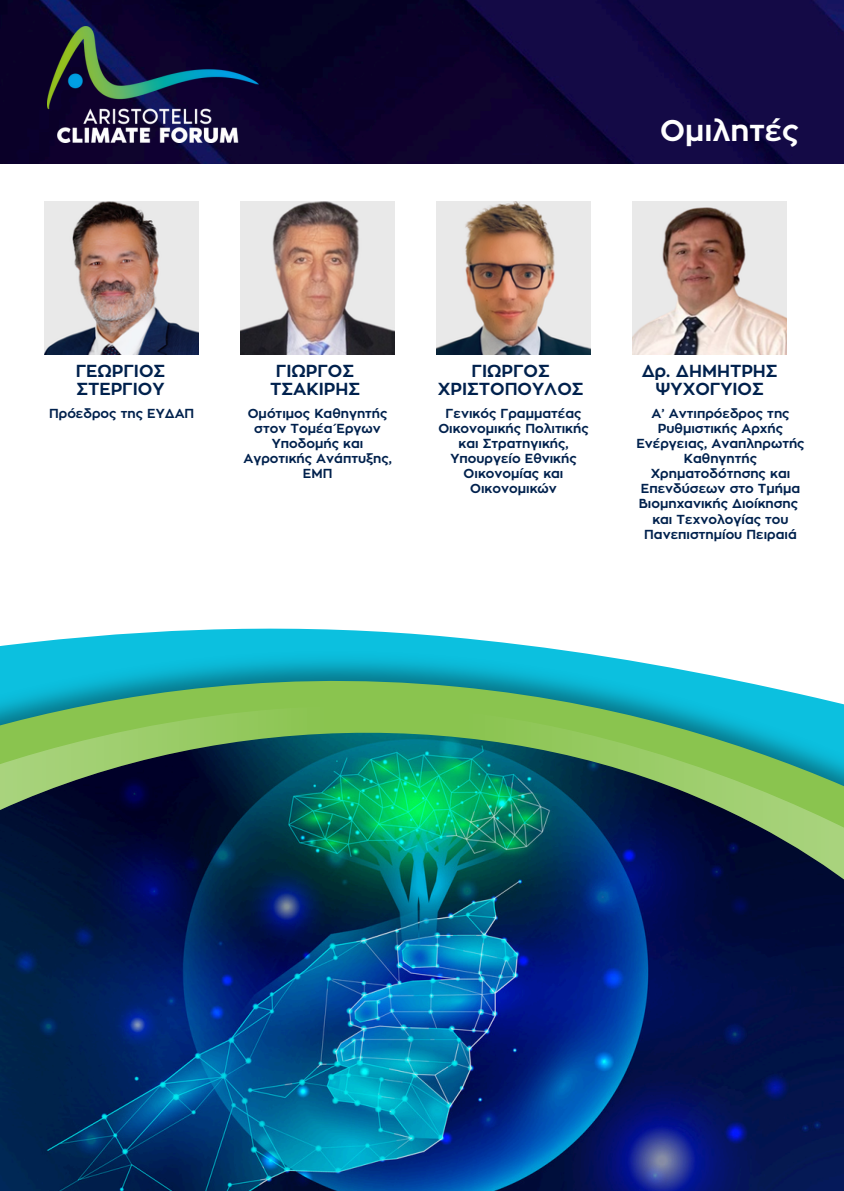
<style>
.page{position:relative;width:844px;height:1191px;background:#fff}
.page>*{position:absolute;margin:0;border:0;box-sizing:border-box;transform-origin:0 0}
.t1{font:700 29.75px "Zona Pro";color:#fff}
.t2{font:700 17.32px/18.4px "Zona Pro";color:#00214d;text-align:center}
.t3{font:700 12.95px/15px "Zona Pro";color:#00214d;text-align:center}
</style>
<div class="page">
<img style="left:436px;top:201px;width:154px;height:154px">
<img style="left:632px;top:201px;width:154px;height:154px">
<img style="left:0;top:913px;width:843px;height:277px">
<svg style="left:87px;top:628px;width:362px;height:9px;fill:#0cc0df"></svg>
<img style="left:0;top:637px;width:667px;height:30px">
<svg style="left:0;top:667px;width:842px;height:37px;background:#41b8af"></svg>
<svg style="left:0;top:704px;width:843px;height:209px;background:#26655b"></svg>
<img style="left:0;top:0;width:843px;height:164px">
<img style="left:47px;top:27px;width:211px;height:115px">
<img style="left:241px;top:201px;width:153px;height:154px">
<img style="left:45px;top:201px;width:154px;height:154px">
<p class="t1" style="left:660px;top:117px;width:140px">Ομιλητές</p>
<p class="t2" style="left:76px;top:362px;width:91px;text-align:left">ΓΕΩΡΓΙΟΣ<br>ΣΤΕΡΓΙΟΥ</p>
<p class="t3" style="left:49px;top:406px;width:147px">Πρόεδρος της ΕΥΔΑΠ</p>
<p class="t2" style="left:270px;top:362px;width:91px">ΓΙΩΡΓΟΣ<br>ΤΣΑΚΙΡΗΣ</p>
<p class="t3" style="left:243px;top:406px;width:150px">Ομότιμος Καθηγητής στον Τομέα Έργων<br>Υποδομής και<br>Αγροτικής Ανάπτυξης,<br>ΕΜΠ</p>
<p class="t2" style="left:438px;top:362px;width:147px">ΓΙΩΡΓΟΣ<br>ΧΡΙΣΤΟΠΟΥΛΟΣ</p>
<h1 class="t3" style="left:438px;top:406px;width:152px">Γενικός Γραμματέας<br>Οικονομικής Πολιτικής και Στρατηγικής,<br>Υπουργείο Εθνικής<br>Οικονομίας και<br>Οικονομικών</h1>
<p class="t2" style="left:641px;top:362px;width:137px">Δρ. ΔΗΜΗΤΡΗΣ<br>ΨΥΧΟΓΥΙΟΣ</p>
<h2 class="t3" style="left:636px;top:406px;width:170px">Α’ Αντιπρόεδρος της<br>Ρυθμιστικής Αρχής<br>Ενέργειας, Αναπληρωτής<br>Καθηγητής<br>Χρηματοδότησης και<br>Επενδύσεων στο Τμήμα<br>Βιομηχανικής Διοίκησης</h2>
<p class="t3" style="left:644px;top:512px;width:154px">και Τεχνολογίας του<br>Πανεπιστημίου Πειραιά</p>
</div>
